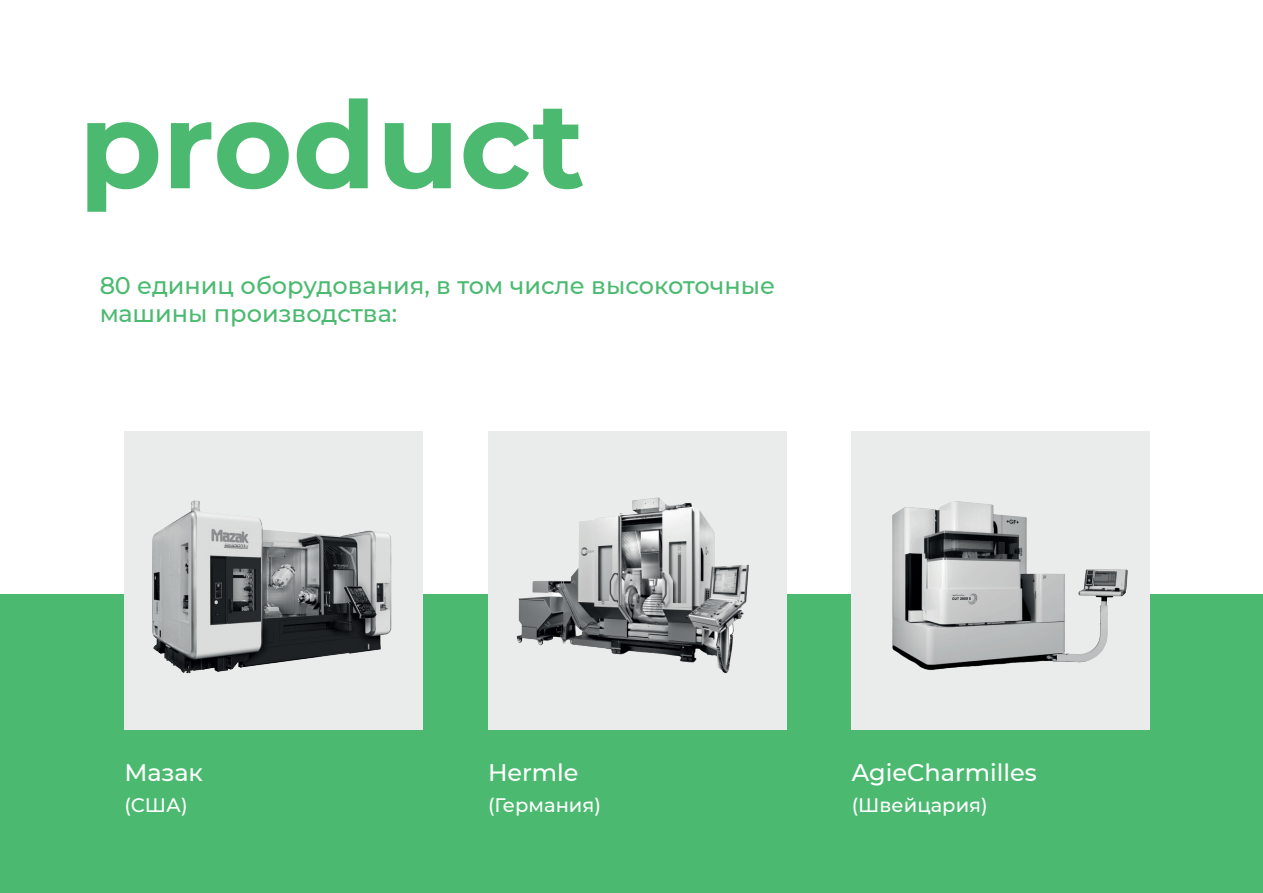
<style>
.page{position:relative;width:1263px;height:893px;background:#fff}
.page>*{position:absolute;margin:0;border:0;box-sizing:border-box;transform-origin:0 0}
.t1{font:700 121.05px "Montserrat";color:#4bba70}
.t2{font:500 24px/28.8px "Montserrat";color:#4bba70}
.t3{font:500 24px "Montserrat";color:#fff}
.t4{font:500 19.5px "Montserrat";color:#fff}
</style>
<div class="page">
<div style="left:0;top:594px;width:1263px;height:299px;background:#4bba70"></div>
<div style="left:124px;top:432px;width:298px;height:298px;background:#e9ecea"></div>
<div style="left:488px;top:432px;width:298px;height:298px;background:#e9ecea"></div>
<div style="left:852px;top:432px;width:298px;height:298px;background:#e9ecea"></div>
<img style="left:152px;top:500px;width:240px;height:174px">
<img style="left:516px;top:482px;width:271px;height:229px">
<img style="left:892px;top:501px;width:236px;height:169px">
<h1 class="t1" style="left:79px;top:58px;width:508px">product</h1>
<p class="t2" style="left:99px;top:270px;width:677px">80 единиц оборудования, в том числе высокоточные машины производства:</p>
<p class="t3" style="left:124px;top:755px;width:80px">Мазак</p>
<p class="t4" style="left:124px;top:792px;width:65px">(США)</p>
<p class="t3" style="left:488px;top:755px;width:92px">Hermle</p>
<p class="t4" style="left:488px;top:792px;width:114px">(Германия)</p>
<p class="t3" style="left:852px;top:755px;width:187px">AgieCharmilles</p>
<p class="t4" style="left:852px;top:792px;width:138px">(Швейцария)</p>
</div>
